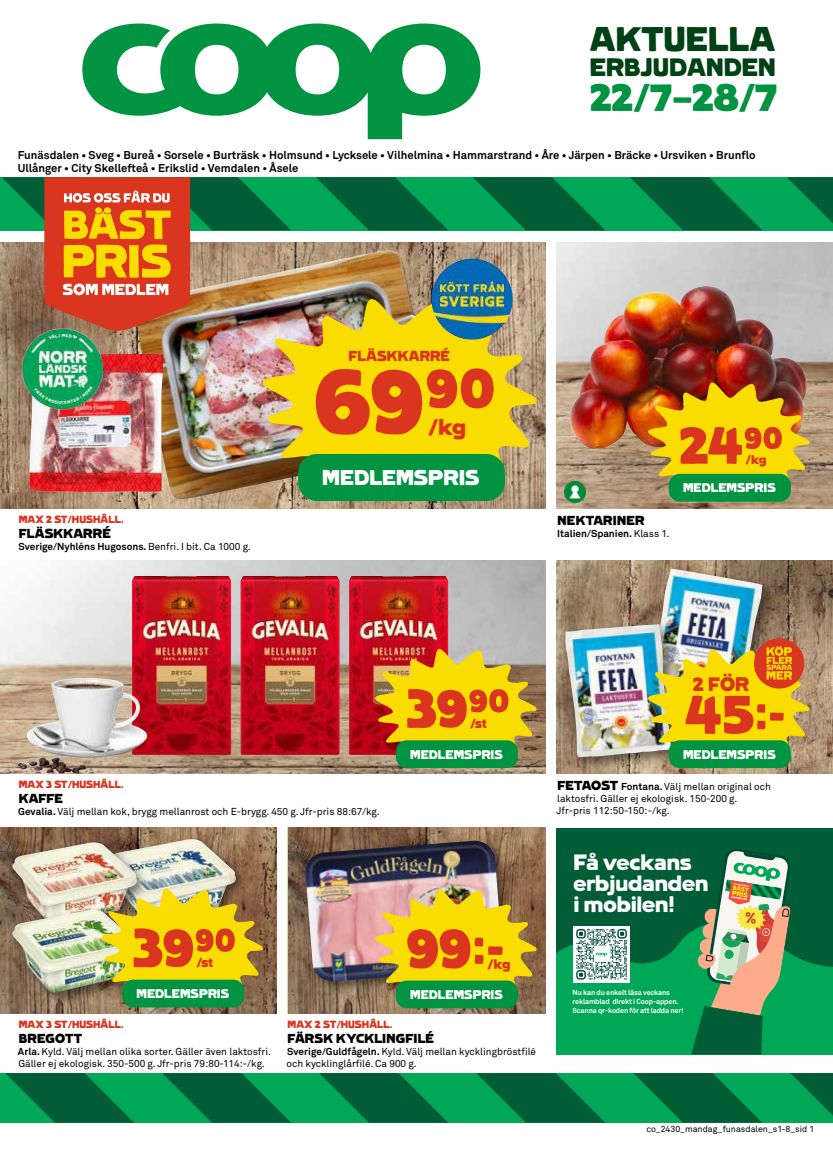
<style>
.page{position:relative;width:833px;height:1152px;background:#fff}
.page>*{position:absolute;margin:0;border:0;box-sizing:border-box;transform-origin:0 0}
.t1{font:90.88px "Coop New Regular Price";color:#da351e}
.t2{font:55.25px "Coop New Regular Price";color:#da351e}
.t3{font:53.12px "Coop New Regular Price";color:#da351e}
.t4{font:52.5px "Coop New Regular Price";color:#da351e}
.t5{font:50.5px "Coop New Regular Price";color:#da351e}
.t6{font:37.5px "Coop New";color:#009341}
.t7{font:36.38px "Coop New";color:#da351e}
.t8{font:32.75px "Coop New";color:#004115}
.t9{font:24px "Coop New";color:#004115}
.t10{font:22.12px "Coop New";color:#da351e}
.t11{font:21.38px/21.4px "Coop New";letter-spacing:-.01em;color:#fff}
.t12{font:21.25px "Coop New";color:#da351e}
.t13{font:20.38px "Coop New";color:#fff}
.t14{font:20.25px "Coop New";color:#da351e}
.t15{font:18.62px "Coop New";color:#da351e}
.t16{font:13.88px "Coop New";color:#da351e}
.t17{font:12.5px "Coop New";letter-spacing:.01em;color:#000}
.t18{font:12px "Coop New";color:#fff}
.t19{font:700 11.25px/13.5px "Akkurat";color:#000}
.t20{font:10px/12px "Akkurat";color:#000}
.t21{font:700 10px "Akkurat";color:#000}
.t22{font:10px "Coop New";color:#da351e}
.t23{font:8.75px "Akkurat";color:#000}
.t24{font:700 7.25px/9.1px "Akkurat";letter-spacing:-.02em;color:#fff}
.s1{font-weight:400}
.s2{font-weight:700}
.s3{font-family:"Coop New";font-size:12.5px}
</style>
<div class="page">
<img style="left:0;top:827px;width:276px;height:186px">
<img style="left:556px;top:243px;width:277px;height:265px">
<img style="left:0;top:243px;width:546px;height:265px">
<img style="left:556px;top:560px;width:277px;height:213px">
<div style="left:556px;top:827px;width:277px;height:227px;background:#005d36"></div>
<svg style="left:556px;top:849px;width:277px;height:205px"></svg>
<img style="left:288px;top:827px;width:258px;height:186px">
<div style="left:303px;top:838px;width:211px;height:155px;background:#000;opacity:.47"></div>
<img style="left:305px;top:840px;width:197px;height:141px">
<img style="left:0;top:560px;width:545px;height:213px">
<img style="left:132px;top:576px;width:99px;height:179px">
<img style="left:349px;top:576px;width:99px;height:179px">
<img style="left:240px;top:576px;width:99px;height:179px">
<img style="left:570px;top:286px;width:237px;height:168px">
<img style="left:130px;top:331px;width:133px;height:169px">
<div style="left:646px;top:564px;width:131px;height:158px;background:#000;opacity:.5"></div>
<img style="left:650px;top:568px;width:112px;height:78px">
<div style="left:560px;top:620px;width:125px;height:151px;background:#000;opacity:.5"></div>
<img style="left:565px;top:624px;width:106px;height:133px">
<img style="left:564px;top:481px;width:22px;height:21px">
<div style="left:0;top:1073px;width:833px;height:49px;background:#00a757"></div>
<svg style="left:476px;top:1073px;width:357px;height:49px"></svg>
<svg style="left:5px;top:1073px;width:442px;height:49px"></svg>
<div style="left:105px;top:835px;width:144px;height:101px;background:#000;opacity:.5"></div>
<img style="left:150px;top:839px;width:86px;height:48px">
<div style="left:9px;top:838px;width:141px;height:100px;background:#000;opacity:.5"></div>
<img style="left:12px;top:842px;width:125px;height:63px">
<div style="left:9px;top:905px;width:141px;height:100px;background:#000;opacity:.5"></div>
<img style="left:12px;top:909px;width:89px;height:83px">
<img style="left:101px;top:887px;width:163px;height:123px">
<div style="left:122px;top:979px;width:122px;height:28px;background:#009341;border-radius:11px"></div>
<img style="left:648px;top:382px;width:162px;height:122px">
<div style="left:669px;top:474px;width:122px;height:27px;background:#009341;border-radius:11px"></div>
<div style="left:754px;top:638px;width:50px;height:50px;background:#da351e;border-radius:50%"></div>
<img style="left:648px;top:646px;width:162px;height:125px">
<img style="left:29px;top:354px;width:92px;height:113px">
<svg style="left:263px;top:298px;width:275px;height:208px;background:#e3c727"></svg>
<div style="left:298px;top:454px;width:207px;height:47px;background:#009341;border-radius:19px"></div>
<img style="left:431px;top:258px;width:81px;height:81px">
<img style="left:21px;top:331px;width:82px;height:79px">
<div style="left:0;top:177px;width:833px;height:53px;background:#00a757"></div>
<svg style="left:473px;top:177px;width:360px;height:53px"></svg>
<img style="left:0;top:177px;width:448px;height:154px">
<svg style="left:375px;top:888px;width:162px;height:123px;background:#d8ba2b"></svg>
<div style="left:396px;top:980px;width:122px;height:28px;background:#009341;border-radius:11px"></div>
<img style="left:375px;top:648px;width:162px;height:123px">
<div style="left:396px;top:740px;width:122px;height:28px;background:#009341;border-radius:11px"></div>
<img style="left:23px;top:678px;width:125px;height:95px">
<svg style="left:82px;top:24px;width:398px;height:115px;fill:#009341"></svg>
<h3 class="t8" style="left:590px;top:20px;width:187px">AKTUELLA</h3>
<h3 class="t9" style="left:590px;top:53px;width:187px">ERBJUDANDEN</h3>
<h3 class="t6" style="left:590px;top:75px;width:188px">22/7–28/7</h3>
<p class="t19" style="left:18px;top:148px;width:739px">Funäsdalen • Sveg • Bureå • Sorsele • Burträsk • Holmsund • Lycksele • Vilhelmina • Hammarstrand • Åre • Järpen • Bräcke • Ursviken • Brunflo<br>Ullånger • City Skellefteå • Erikslid • Vemdalen • Åsele</p>
<p class="t22" style="left:19px;top:513px;width:106px">MAX 2 ST/HUSHÅLL.</p>
<p class="t17" style="left:19px;top:525px;width:94px">FLÄSKKARRÉ</p>
<p class="t21" style="left:18px;top:540px;width:234px">Sverige/Nyhléns Hugosons. <span class="s1">Benfri. I bit. Ca 1000 g.</span></p>
<h3 class="t16" style="left:348px;top:347px;width:103px">FLÄSKKARRÉ</h3>
<h1 class="t1" style="left:313px;top:351px;width:184px">69)=</h1>
<h3 class="t7" style="left:428px;top:400px;width:39px">/kg</h3>
<h3 class="t13" style="left:322px;top:466px;width:159px">MEDLEMSPRIS</h3>
<p class="t17" style="left:557px;top:512px;width:88px">NEKTARINER</p>
<p class="t21" style="left:557px;top:527px;width:114px">Italien/Spanien. <span class="s1">Klass 1.</span></p>
<h3 class="t5" style="left:679px;top:417px;width:105px">24)=</h3>
<h3 class="t14" style="left:745px;top:444px;width:22px">/kg</h3>
<p class="t18" style="left:683px;top:481px;width:94px">MEDLEMSPRIS</p>
<p class="t22" style="left:19px;top:778px;width:107px">MAX 3 ST/HUSHÅLL.</p>
<p class="t17" style="left:19px;top:791px;width:46px">KAFFE</p>
<p class="t20" style="left:18px;top:805px;width:363px"><span class="s2">Gevalia.</span> Välj mellan kok, brygg mellanrost och E-brygg. 450 g. Jfr-pris 88:67/kg.</p>
<h3 class="t3" style="left:405px;top:679px;width:105px">39)=</h3>
<h3 class="t12" style="left:470px;top:707px;width:18px">/st</h3>
<p class="t18" style="left:410px;top:747px;width:94px">MEDLEMSPRIS</p>
<h3 class="t3" style="left:132px;top:918px;width:105px">39)=</h3>
<h3 class="t12" style="left:196px;top:946px;width:18px">/st</h3>
<p class="t18" style="left:136px;top:986px;width:94px">MEDLEMSPRIS</p>
<h2 class="t2" style="left:405px;top:917px;width:100px">99k</h2>
<h3 class="t10" style="left:487px;top:947px;width:24px">/kg</h3>
<p class="t18" style="left:410px;top:987px;width:94px">MEDLEMSPRIS</p>
<p class="t22" style="left:19px;top:1018px;width:107px">MAX 3 ST/HUSHÅLL.</p>
<p class="t17" style="left:19px;top:1031px;width:65px">BREGOTT</p>
<p class="t20" style="left:18px;top:1046px;width:255px"><span class="s2">Arla.</span> Kyld. Välj mellan olika sorter. Gäller även laktosfri.<br>Gäller ej ekologisk. 350-500 g. Jfr-pris 79:80-114:-/kg.</p>
<p class="t22" style="left:288px;top:1018px;width:106px">MAX 2 ST/HUSHÅLL.</p>
<p class="t17" style="left:287px;top:1031px;width:148px">FÄRSK KYCKLINGFILÉ</p>
<p class="t20" style="left:287px;top:1046px;width:251px"><span class="s2">Sverige/Guldfågeln.</span> Kyld. Välj mellan kycklingbröstfilé och kycklinglårfilé. Ca 900 g.</p>
<h3 class="t15" style="left:693px;top:673px;width:58px">2 FÖR</h3>
<h3 class="t4" style="left:685px;top:685px;width:102px">45k</h3>
<p class="t18" style="left:683px;top:747px;width:94px">MEDLEMSPRIS</p>
<p class="t20" style="left:556px;top:780px;width:216px"><span class="s3">FETAOST</span> <span class="s2">Fontana.</span> Välj mellan original och laktosfri. Gäller ej ekologisk. 150-200 g.<br>Jfr-pris 112:50-150:-/kg.</p>
<h3 class="t11" style="left:573px;top:851px;width:137px">Få veckans erbjudanden i mobilen!</h3>
<p class="t24" style="left:572px;top:988px;width:113px">Nu kan du enkelt läsa veckans reklamblad direkt i Coop-appen.<br>Scanna qr-koden för att ladda ner!</p>
<p class="t23" style="left:646px;top:1124px;width:169px">co_2430_mandag_funasdalen_s1-8_sid 1</p>
</div>
